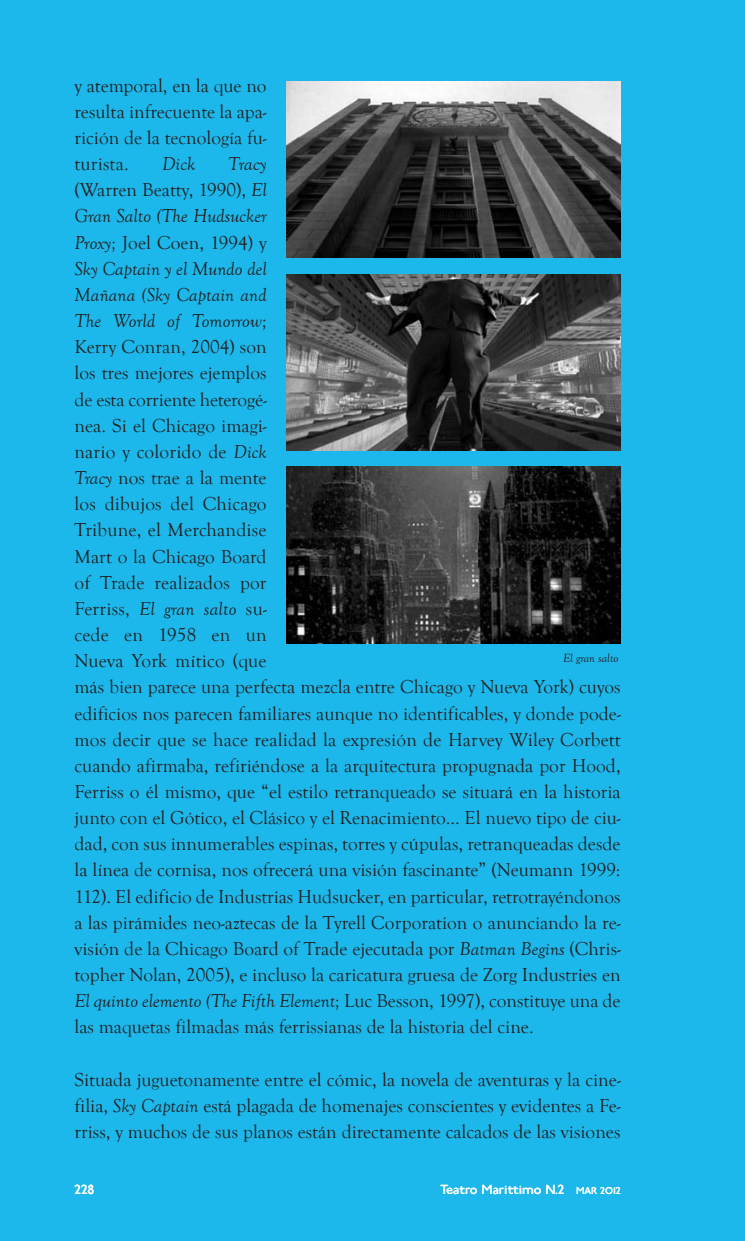
<style>
.page{position:relative;width:745px;height:1241px;background:#fff}
.page>*{position:absolute;margin:0;border:0;box-sizing:border-box;transform-origin:0 0}
.t1{font:19.25px/26.1px "Goudy Old Style T";color:#231f20;text-align:justify}
.t2{font:italic 19.25px/26.1px "Goudy Old Style T";letter-spacing:.005em;color:#231f20;text-align:justify}
.t3{font:14px "P22 Underground";color:#fff}
.t4{font:italic 12.25px "Goudy Old Style T";color:#231f20}
.s1{font-style:normal}
.s2{font-style:italic}
.s3{font-size:10.5px}
</style>
<div class="page">
<div style="left:0;top:0;width:744px;height:1240px;background:#1db8eb"></div>
<img style="left:286px;top:81px;width:334px;height:177px">
<img style="left:286px;top:274px;width:334px;height:176px">
<img style="left:286px;top:467px;width:334px;height:176px">
<p class="t1" style="left:74px;top:72px;width:193px">y atemporal, en la que no resulta infrecuente la apa&shy;rición de la tecnología fu&shy;turista.</p>
<p class="t2" style="left:162px;top:151px;width:35px">Dick</p>
<p class="t2" style="left:74px;top:151px;width:194px;text-indent:154px">Tracy <span class="s1">(Warren Beatty, 1990),</span> El Gran Salto (The Hudsucker Proxy; <span class="s1">Joel Coen, 1994) y </span>Sky Captain y el Mundo del Mañana (Sky Captain and The World of Tomorrow;</p>
<p class="t1" style="left:74px;top:334px;width:547px;text-align:left">Kerry Conran, 2004) son<br>los tres mejores ejemplos<br>de esta corriente heterogé-<br>nea. Si el Chicago imagi-<br>nario y colorido de <span class="s2">Dick<br>Tracy</span> nos trae a la mente<br>los dibujos del Chicago<br>Tribune, el Merchandise<br>Mart o la Chicago Board<br>of Trade realizados por<br>Ferriss, <span class="s2">El gran salto</span> su-<br>cede en 1958 en un<br>Nueva York mítico (que<br>más bien parece una perfecta mezcla entre Chicago y Nueva York) cuyos edificios nos parecen familiares aunque no identificables, y donde pode&shy;mos decir que se hace realidad la expresión de Harvey Wiley Corbett cuando afirmaba, refiriéndose a la arquitectura propugnada por Hood, Ferriss o él mismo, que “el estilo retranqueado se situará en la historia junto con el Gótico, el Clásico y el Renacimiento… El nuevo tipo de ciu&shy;dad, con sus innumerables espinas, torres y cúpulas, retranqueadas desde la línea de cornisa, nos ofrecerá una visión fascinante” (Neumann 1999:<br>112). El edificio de Industrias Hudsucker, en particular, retrotrayéndonos a las pirámides neo-aztecas de la Tyrell Corporation o anunciando la re&shy;visión de la Chicago Board of Trade ejecutada por <span class="s2">Batman Begins</span> (Chris&shy;topher Nolan, 2005), e incluso la caricatura gruesa de Zorg Industries en <span class="s2">El quinto elemento (The Fifth Element;</span> Luc Besson, 1997), constituye una de las maquetas filmadas más ferrissianas de la historia del cine.</p>
<p class="t1" style="left:74px;top:1066px;width:547px">Situada juguetonamente entre el cómic, la novela de aventuras y la cine&shy;filia, <span class="s2">Sky Captain</span> está plagada de homenajes conscientes y evidentes a Fe&shy;rriss, y muchos de sus planos están directamente calcados de las visiones</p>
<p class="t4" style="left:563px;top:650px;width:57px">El gran salto</p>
<p class="t3" style="left:74px;top:1183px;width:21px">228</p>
<p class="t3" style="left:440px;top:1183px;width:182px">Teatro Marittimo N.2 <span class="s3">MAR 2O12</span></p>
</div>
